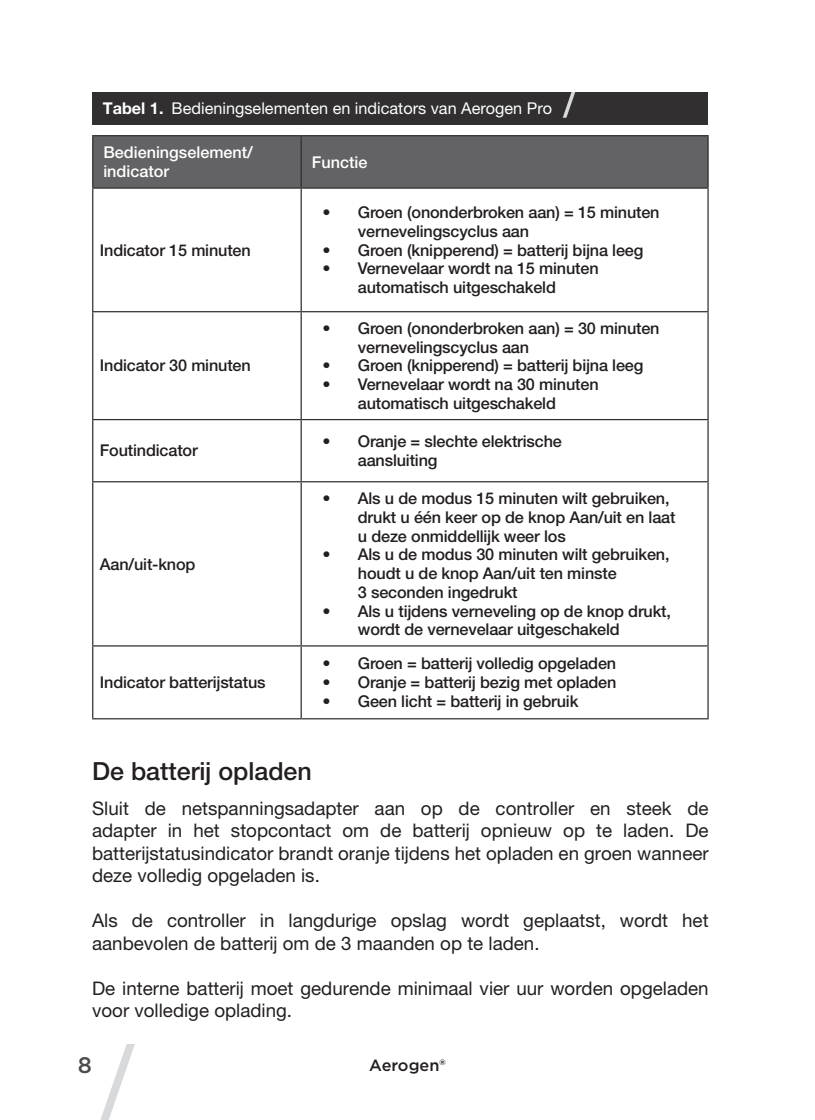
<style>
.page{position:relative;width:815px;height:1120px;background:#fff}
.page>*{position:absolute;margin:0;border:0;box-sizing:border-box;transform-origin:0 0}
.t1{font:500 25px "Helvetica Neue LT Pro";color:#231f20}
.t2{font:500 22.5px "Gotham";color:#4b4c4d}
.t3{font:18.75px/22.5px "Helvetica Neue LT Pro";color:#231f20}
.t4{font:500 16.25px/18.8px "Helvetica Neue LT Pro";letter-spacing:-.01em;color:#231f20}
.t5{font:16.25px "Helvetica Neue LT Pro";color:#fff}
.t6{font:500 16.25px/19.5px "Helvetica Neue LT Pro";color:#fff}
.t7{font:500 16.25px "Gotham";color:#231f20}
.s1{font-weight:700}
</style>
<div class="page">
<svg style="left:100px;top:1044px;width:35px;height:76px"></svg>
<div style="left:93px;top:136px;width:614px;height:51px;background:#636366"></div>
<hr style="left:92px;top:135px;width:209px;height:1px;background:#312f30">
<hr style="left:92px;top:136px;width:1px;height:51px;background:#312f30">
<hr style="left:301px;top:135px;width:408px;height:1px;background:#312f30">
<hr style="left:301px;top:136px;width:1px;height:51px;background:#312f30">
<hr style="left:707px;top:136px;width:2px;height:51px;background:#312f30">
<hr style="left:92px;top:187px;width:209px;height:2px;background:#312f30">
<hr style="left:92px;top:189px;width:1px;height:122px;background:#312f30">
<hr style="left:301px;top:187px;width:408px;height:2px;background:#312f30">
<hr style="left:301px;top:189px;width:1px;height:122px;background:#312f30">
<hr style="left:707px;top:189px;width:2px;height:122px;background:#312f30">
<hr style="left:92px;top:311px;width:209px;height:1px;background:#312f30">
<hr style="left:92px;top:312px;width:1px;height:107px;background:#312f30">
<hr style="left:301px;top:311px;width:408px;height:1px;background:#312f30">
<hr style="left:301px;top:312px;width:1px;height:107px;background:#312f30">
<hr style="left:707px;top:312px;width:2px;height:107px;background:#312f30">
<hr style="left:92px;top:419px;width:209px;height:1px;background:#312f30">
<hr style="left:92px;top:420px;width:1px;height:61px;background:#312f30">
<hr style="left:301px;top:419px;width:408px;height:1px;background:#312f30">
<hr style="left:301px;top:420px;width:1px;height:61px;background:#312f30">
<hr style="left:707px;top:420px;width:2px;height:61px;background:#312f30">
<hr style="left:92px;top:481px;width:209px;height:1px;background:#312f30">
<hr style="left:92px;top:482px;width:1px;height:163px;background:#312f30">
<hr style="left:301px;top:481px;width:408px;height:1px;background:#312f30">
<hr style="left:301px;top:482px;width:1px;height:163px;background:#312f30">
<hr style="left:707px;top:482px;width:2px;height:163px;background:#312f30">
<hr style="left:92px;top:645px;width:209px;height:1px;background:#312f30">
<hr style="left:92px;top:646px;width:1px;height:72px;background:#312f30">
<hr style="left:301px;top:645px;width:408px;height:1px;background:#312f30">
<hr style="left:301px;top:646px;width:1px;height:72px;background:#312f30">
<hr style="left:707px;top:646px;width:2px;height:72px;background:#312f30">
<hr style="left:92px;top:718px;width:209px;height:1px;background:#312f30">
<hr style="left:301px;top:718px;width:408px;height:1px;background:#312f30">
<div style="left:92px;top:92px;width:615px;height:33px;background:#312f30"></div>
<svg style="left:563px;top:92px;width:12px;height:26px"></svg>
<p class="t5" style="left:103px;top:99px;width:451px"><span class="s1">Tabel 1.</span> Bedieningselementen en indicators van Aerogen Pro</p>
<p class="t6" style="left:103px;top:142px;width:151px">Bedieningselement/ indicator</p>
<p class="t6" style="left:312px;top:152px;width:57px">Functie</p>
<p class="t4" style="left:100px;top:240px;width:153px">Indicator 15 minuten</p>
<p class="t4" style="left:100px;top:356px;width:153px">Indicator 30 minuten</p>
<p class="t4" style="left:358px;top:203px;width:303px;text-indent:-35px">• Groen (ononderbroken aan) = 15 minuten vernevelingscyclus aan</p>
<p class="t4" style="left:322px;top:240px;width:322px">• Groen (knipperend) = batterij bijna leeg</p>
<p class="t4" style="left:322px;top:259px;width:278px;text-align:center">• Vernevelaar wordt na 15 minuten automatisch uitgeschakeld</p>
<p class="t4" style="left:358px;top:319px;width:303px;text-indent:-35px">• Groen (ononderbroken aan) = 30 minuten vernevelingscyclus aan</p>
<p class="t4" style="left:322px;top:356px;width:322px">• Groen (knipperend) = batterij bijna leeg</p>
<p class="t4" style="left:322px;top:375px;width:278px;text-align:center">• Vernevelaar wordt na 30 minuten automatisch uitgeschakeld</p>
<p class="t4" style="left:100px;top:441px;width:99px">Foutindicator</p>
<p class="t4" style="left:358px;top:432px;width:206px;text-indent:-35px">• Oranje = slechte elektrische aansluiting</p>
<p class="t4" style="left:100px;top:554px;width:97px">Aan/uit-knop</p>
<p class="t4" style="left:100px;top:673px;width:167px">Indicator batterijstatus</p>
<p class="t4" style="left:358px;top:489px;width:319px;text-indent:-35px">• Als u de modus 15 minuten wilt gebruiken, drukt u één keer op de knop Aan/uit en laat u deze onmiddellijk weer los</p>
<p class="t4" style="left:358px;top:545px;width:313px;text-indent:-35px">• Als u de modus 30 minuten wilt gebruiken, houdt u de knop Aan/uit ten minste<br>3 seconden ingedrukt</p>
<p class="t4" style="left:358px;top:601px;width:315px;text-indent:-35px">• Als u tijdens verneveling op de knop drukt, wordt de vernevelaar uitgeschakeld</p>
<p class="t4" style="left:322px;top:654px;width:295px">• Groen = batterij volledig opgeladen</p>
<p class="t4" style="left:322px;top:673px;width:296px">• Oranje = batterij bezig met opladen</p>
<p class="t4" style="left:322px;top:691px;width:258px">• Geen licht = batterij in gebruik</p>
<h1 class="t1" style="left:92px;top:756px;width:221px">De batterij opladen</h1>
<p class="t3" style="left:92px;top:796px;width:618px;text-align:justify">Sluit de netspanningsadapter aan op de controller en steek de adapter in het stopcontact om de batterij opnieuw op te laden. De batterijstatusindicator brandt oranje tijdens het opladen en groen wanneer deze volledig opgeladen is.</p>
<p class="t3" style="left:92px;top:909px;width:618px">Als de controller in langdurige opslag wordt geplaatst, wordt het aanbevolen de batterij om de 3 maanden op te laden.</p>
<p class="t3" style="left:92px;top:976px;width:618px">De interne batterij moet gedurende minimaal vier uur worden opgeladen voor volledige oplading.</p>
<h2 class="t2" style="left:78px;top:1050px;width:16px">8</h2>
<p class="t7" style="left:369px;top:1054px;width:78px">Aerogen®</p>
</div>
